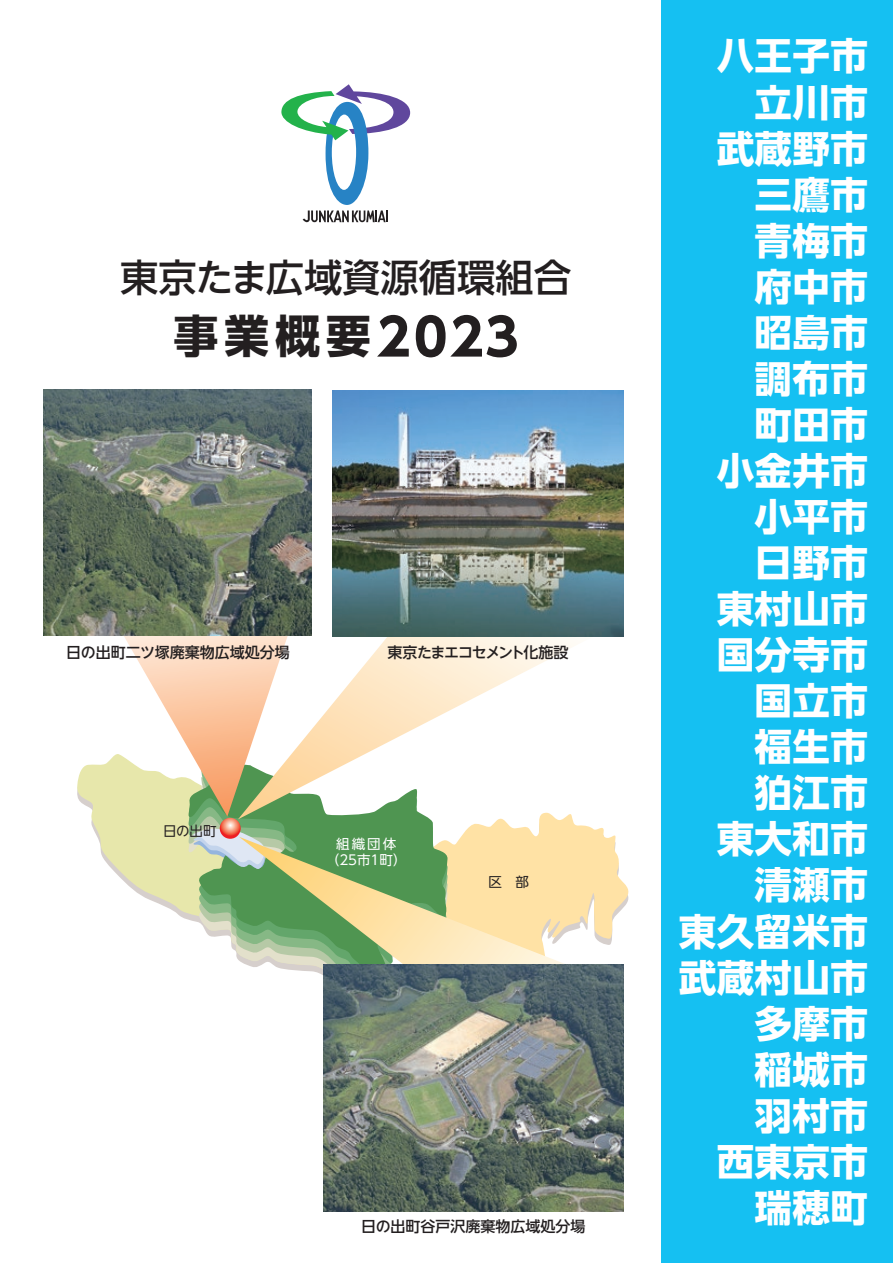
<style>
.page{position:relative;width:893px;height:1263px;background:#fff}
.page>*{position:absolute;margin:0;border:0;box-sizing:border-box;transform-origin:0 0}
.t1{font:700 45px "UD Shin Go NT Pr 6 N";color:#231f20}
.t2{font:500 38.25px "UD Shin Go NT Pr 6 N";color:#231f20}
.t3{font:700 37.5px/46px "UD Shin Go NT Pr 6 N";letter-spacing:.01em;color:#fff;text-align:right}
.t4{font:500 15px "UD Shin Go NT Pr 6 N";color:#231f20}
.t5{font:500 15px "UD Shin Go NT Pr 6 N";letter-spacing:-.085em;color:#231f20}
.t6{font:13.5px/16.5px "UD Shin Go NT Pr 6 N";color:#fff;text-align:center}
.t7{font:13.5px "UD Shin Go NT Pr 6 N";color:#231f20}
.s1{font-size:50.85px}
</style>
<div class="page">
<svg style="left:77px;top:758px;width:109px;height:161px;fill:#e7e7ab"></svg>
<svg style="left:461px;top:819px;width:168px;height:213px;fill:#ffe2a5"></svg>
<svg style="left:186px;top:816px;width:247px;height:144px"></svg>
<svg style="left:191px;top:829px;width:74px;height:44px;background:#bfd2bb"></svg>
<svg style="left:220px;top:818px;width:21px;height:21px"></svg>
<svg style="left:112px;top:636px;width:126px;height:180px"></svg>
<svg style="left:238px;top:628px;width:372px;height:191px"></svg>
<svg style="left:239px;top:837px;width:355px;height:138px;background:#c0c992"></svg>
<div style="left:661px;top:0;width:232px;height:1263px;background:#15c0f2"></div>
<svg style="left:281px;top:84px;width:129px;height:138px"></svg>
<img style="left:44px;top:389px;width:268px;height:247px">
<img style="left:333px;top:390px;width:290px;height:246px">
<img style="left:323px;top:964px;width:300px;height:247px">
<p class="t2" style="left:120px;top:246px;width:453px">東京たま広域資源循環組合</p>
<p class="t1" style="left:173px;top:299px;width:347px">事業概要<span class="s1">2023</span></p>
<p class="t4" style="left:66px;top:640px;width:225px">日の出町二ツ塚廃棄物広域処分場</p>
<p class="t5" style="left:387px;top:640px;width:183px">東京たまエコセメント化施設</p>
<p class="t7" style="left:163px;top:820px;width:55px">日の出町</p>
<p class="t6" style="left:326px;top:835px;width:82px">組織団体（25市1町）</p>
<p class="t7" style="left:488px;top:871px;width:42px">区　部</p>
<p class="t4" style="left:361px;top:1214px;width:226px">日の出町谷戸沢廃棄物広域処分場</p>
<p class="t3" style="left:679px;top:32px;width:190px">八王子市立川市<br>武蔵野市三鷹市<br>青梅市<br>府中市<br>昭島市<br>調布市<br>町田市<br>小金井市小平市<br>日野市<br>東村山市国分寺市国立市<br>福生市<br>狛江市<br>東大和市清瀬市<br>東久留米市武蔵村山市多摩市<br>稲城市<br>羽村市<br>西東京市瑞穂町</p>
</div>
